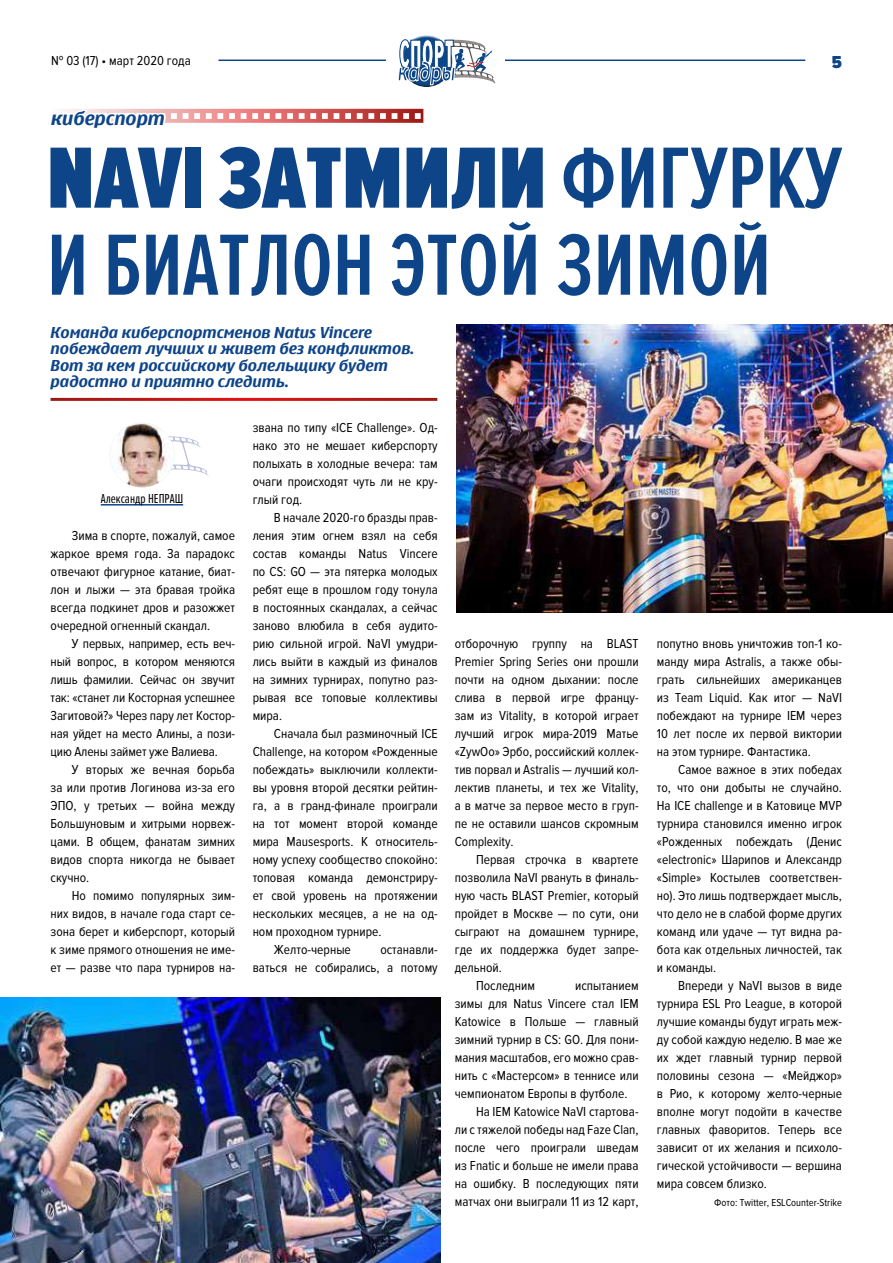
<style>
.page{position:relative;width:893px;height:1263px;background:#fff}
.page>*{position:absolute;margin:0;border:0;box-sizing:border-box;transform-origin:0 0}
.t1{font:600 90px/87px "Proxima Nova Ex Cn";color:#0e4589}
.t2{font:700 18px "Nokia Sans S60";color:#0e4589}
.t3{font:900 18px "Proxima Nova Cond";color:#0e4589}
.t4{font:700 15px/16.5px "Nokia Sans S60";color:#0e4589}
.t5{font:13.5px/18px "Proxima Nova Cond";color:#000;text-align:justify}
.t6{font:13.5px "Proxima Nova Ex Cn";color:#000}
.t7{font:10.5px "Proxima Nova Cond";color:#000}
.s1{font-weight:900}
</style>
<div class="page">
<hr style="left:218px;top:60px;width:587px;height:1px;background:#0d4687">
<div style="left:387px;top:24px;width:118px;height:65px;background:#fff"></div>
<div style="left:398px;top:35px;width:55px;height:25px;background:#fff;opacity:.75"></div>
<svg style="left:398px;top:39px;width:97px;height:48px"></svg>
<svg style="left:167px;top:435px;width:42px;height:41px"></svg>
<hr style="left:101px;top:504px;width:82px;height:1px;background:#0e4589">
<img style="left:110px;top:423px;width:64px;height:64px;border-radius:32px">
<svg style="left:64px;top:108px;width:359px;height:15px"></svg>
<img style="left:456px;top:324px;width:437px;height:288px">
<img style="left:1px;top:998px;width:439px;height:265px">
<p class="t5" style="left:51px;top:52px;width:141px">№ 03 (17) • март 2020 года</p>
<h2 class="t3" style="left:832px;top:52px;width:12px">5</h2>
<h2 class="t2" style="left:51px;top:107px;width:115px">киберспорт</h2>
<h1 class="t1" style="left:47px;top:137px;width:797px"><span class="s1">NAVI ЗАТМИЛИ</span> ФИГУРКУ<br>И БИАТЛОН ЭТОЙ ЗИМОЙ</h1>
<p class="t4" style="left:51px;top:324px;width:365px">Команда киберспортсменов Natus Vincere побеждает лучших и живет без конфликтов.<br>Вот за кем российскому болельщику будет радостно и приятно следить.</p>
<p class="t6" style="left:101px;top:491px;width:84px">Александр НЕПРАШ</p>
<p class="t5" style="left:51px;top:527px;width:186px;text-indent:21px">Зима в спорте, пожалуй, самое жаркое время года. За парадокс отвечают фигурное катание, биат&shy;лон и лыжи — эта бравая тройка всегда подкинет дров и разожжет очередной огненный скандал.</p>
<p class="t5" style="left:51px;top:635px;width:186px;text-indent:21px">У первых, например, есть веч&shy;ный вопрос, в котором меняются лишь фамилии. Сейчас он звучит так: «станет ли Косторная успешнее Загитовой?» Через пару лет Костор&shy;ная уйдет на место Алины, а пози&shy;цию Алены займет уже Валиева.</p>
<p class="t5" style="left:51px;top:761px;width:186px;text-indent:21px">У вторых же вечная борьба за или против Логинова из-за его ЭПО, у третьих — война между Большуновым и хитрыми норвеж&shy;цами. В общем, фанатам зимних видов спорта никогда не бывает скучно.</p>
<p class="t5" style="left:51px;top:887px;width:186px;text-indent:21px">Но помимо популярных зим&shy;них видов, в начале года старт се&shy;зона берет и киберспорт, который к зиме прямого отношения не име&shy;ет — разве что пара турниров на-</p>
<p class="t5" style="left:253px;top:419px;width:187px">звана по типу «ICE Challenge». Од&shy;нако это не мешает киберспорту полыхать в холодные вечера: там очаги происходят чуть ли не кру&shy;глый год.</p>
<p class="t5" style="left:253px;top:509px;width:187px;text-indent:21px">В начале 2020‑го бразды прав&shy;ления этим огнем взял на себя состав команды Natus Vincere по CS: GO — эта пятерка молодых ребят еще в прошлом году тонула в постоянных скандалах, а сейчас заново влюбила в себя аудито&shy;рию сильной игрой. NaVI умудри&shy;лись выйти в каждый из финалов на зимних турнирах, попутно раз&shy;рывая все топовые коллективы мира.</p>
<p class="t5" style="left:274px;top:725px;width:165px">Сначала был разминочный ICE</p>
<p class="t5" style="left:253px;top:743px;width:187px">Challenge, на котором «Рожденные</p>
<p class="t5" style="left:253px;top:761px;width:187px">побеждать» выключили коллекти-</p>
<p class="t5" style="left:253px;top:779px;width:187px">вы уровня второй десятки рейтин-</p>
<p class="t5" style="left:253px;top:797px;width:187px">га, а в гранд-финале проиграли</p>
<p class="t5" style="left:253px;top:815px;width:187px">на тот момент второй команде</p>
<p class="t5" style="left:253px;top:833px;width:187px">мира Mausesports. К относитель-</p>
<p class="t5" style="left:253px;top:851px;width:187px">ному успеху сообщество спокойно:</p>
<p class="t5" style="left:253px;top:869px;width:187px">топовая команда демонстриру-</p>
<p class="t5" style="left:253px;top:887px;width:187px">ет свой уровень на протяжении</p>
<p class="t5" style="left:253px;top:905px;width:187px">нескольких месяцев, а не на од-</p>
<p class="t5" style="left:253px;top:923px;width:130px">ном проходном турнире.</p>
<p class="t5" style="left:274px;top:941px;width:79px">Желто-черные</p>
<p class="t5" style="left:253px;top:941px;width:187px;text-align:right">останавли-<br>ваться не собирались, а потому</p>
<p class="t5" style="left:455px;top:635px;width:185px">отборочную группу на BLAST Premier Spring Series они прошли почти на одном дыхании: после слива в первой игре францу&shy;зам из Vitality, в которой играет лучший игрок мира‑2019 Матье «ZywOo» Эрбо, российский коллек&shy;тив порвал и Astralis — лучший кол&shy;лектив планеты, и тех же Vitality, а в матче за первое место в груп&shy;пе не оставили шансов скромным Complexity.</p>
<p class="t5" style="left:476px;top:851px;width:164px">Первая строчка в квартете</p>
<p class="t5" style="left:455px;top:869px;width:185px">позволила NaVI рвануть в финаль-</p>
<p class="t5" style="left:455px;top:887px;width:185px">ную часть BLAST Premier, который</p>
<p class="t5" style="left:455px;top:905px;width:185px">пройдет в Москве — по сути, они</p>
<p class="t5" style="left:455px;top:923px;width:185px">сыграют на домашнем турнире,</p>
<p class="t5" style="left:455px;top:941px;width:185px">где их поддержка будет запре-</p>
<p class="t5" style="left:455px;top:959px;width:49px">дельной.</p>
<p class="t5" style="left:476px;top:977px;width:60px">Последним</p>
<p class="t5" style="left:575px;top:977px;width:65px">испытанием</p>
<p class="t5" style="left:455px;top:994px;width:185px">зимы для Natus Vincere стал IEM</p>
<p class="t5" style="left:455px;top:1012px;width:185px">Katowice в Польше — главный</p>
<p class="t5" style="left:455px;top:1030px;width:185px">зимний турнир в CS: GO. Для пони-</p>
<p class="t5" style="left:455px;top:1048px;width:185px">мания масштабов, его можно срав-</p>
<p class="t5" style="left:455px;top:1066px;width:185px">нить с «Мастерсом» в теннисе или</p>
<p class="t5" style="left:455px;top:1084px;width:174px">чемпионатом Европы в футболе.</p>
<p class="t5" style="left:476px;top:1102px;width:164px">На IEM Katowice NaVI стартова-</p>
<p class="t5" style="left:455px;top:1120px;width:185px">ли с тяжелой победы над Faze Clan,</p>
<p class="t5" style="left:455px;top:1138px;width:185px">после чего проиграли шведам</p>
<p class="t5" style="left:455px;top:1156px;width:185px">из Fnatic и больше не имели права</p>
<p class="t5" style="left:455px;top:1174px;width:185px">на ошибку. В последующих пяти</p>
<p class="t5" style="left:455px;top:1192px;width:185px">матчах они выиграли 11 из 12 карт,</p>
<p class="t5" style="left:657px;top:634px;width:187px">попутно вновь уничтожив топ‑1 ко&shy;манду мира Astralis, а также обы&shy;грать сильнейших американцев из Team Liquid. Как итог — NaVI побеждают на турнире IEM через 10 лет после их первой виктории на этом турнире. Фантастика.</p>
<p class="t5" style="left:657px;top:760px;width:187px;text-indent:21px">Самое важное в этих победах то, что они добыты не случайно.<br>На ICE challenge и в Катовице MVP турнира становился именно игрок «Рожденных побеждать (Денис «electronic» Шарипов и Александр «Simple» Костылев соответствен&shy;но). Это лишь подтверждает мысль, что дело не в слабой форме других команд или удаче — тут видна ра&shy;бота как отдельных личностей, так и команды.</p>
<p class="t5" style="left:657px;top:976px;width:187px;text-indent:21px">Впереди у NaVI вызов в виде турнира ESL Pro League, в которой лучшие команды будут играть меж&shy;ду собой каждую неделю. В мае же их ждет главный турнир первой половины сезона — «Мейджор» в Рио, к которому желто-черные вполне могут подойти в качестве главных фаворитов. Теперь все зависит от их желания и психоло&shy;гической устойчивости — вершина мира совсем близко.</p>
<p class="t7" style="left:714px;top:1197px;width:129px">Фото: Twitter, ESLCounter-Strike</p>
</div>
